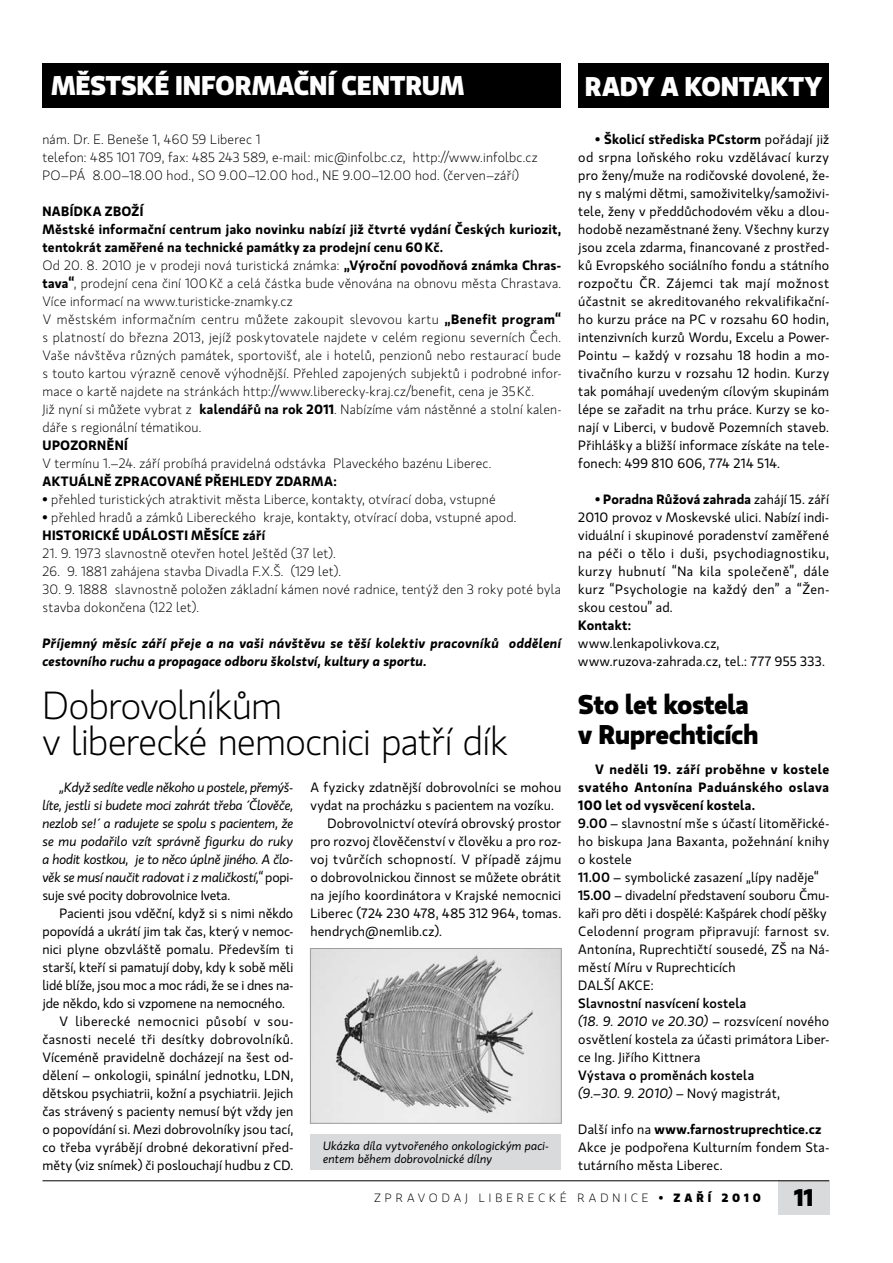
<style>
.page{position:relative;width:893px;height:1263px;background:#fff}
.page>*{position:absolute;margin:0;border:0;box-sizing:border-box;transform-origin:0 0}
.t1{font:300 39px/36px "Gloriola Std";letter-spacing:-.025em;color:#000}
.t2{font:700 27px "Gloriola Std";letter-spacing:-.01em;color:#fff}
.t3{font:700 27px/30px "Gloriola Std";letter-spacing:-.02em;color:#000}
.t4{font:700 24px "Gloriola Std";color:#000}
.t5{font:13.5px/18px "Gloriola Std";letter-spacing:.01em;color:#000}
.t6{font:300 13.5px/18px "Gloriola Std";letter-spacing:.015em;color:#000}
.t7{font:600 13.5px/18px "Gloriola Std";letter-spacing:.02em;color:#000}
.t8{font:italic 13.5px/18px "Gloriola Std";letter-spacing:-.02em;color:#000;text-align:justify}
.t9{font:italic 600 13.5px/18px "Gloriola Std";letter-spacing:.02em;color:#000}
.t10{font:500 13.5px/18px "Gloriola Std";letter-spacing:.015em;color:#000}
.t11{font:13.5px "Gloriola Std";letter-spacing:-.01em;color:#000}
.t12{font:13.5px "Gloriola Std";letter-spacing:.035em;color:#000}
.t13{font:italic 12px/13.5px "Gloriola Std";letter-spacing:.005em;color:#000}
.t14{font:300 12px "Gloriola Std";letter-spacing:.325em;color:#000}
.s1{font-weight:600}
.s2{font-weight:500}
.s3{font-weight:300}
.s4{font-weight:400}
.s5{font-style:normal}
.s6{font-style:italic}
.s7{font-weight:400;font-style:italic}
.s8{font-weight:700}
</style>
<div class="page">
<div style="left:778px;top:1181px;width:51px;height:34px;background:#d9dadb"></div>
<hr style="left:43px;top:1180px;width:786px;height:1px;background:#000">
<div style="left:310px;top:1134px;width:251px;height:35px;background:#d9dadb"></div>
<div style="left:578px;top:64px;width:251px;height:44px;background:#000"></div>
<div style="left:43px;top:64px;width:518px;height:44px;background:#000"></div>
<img style="left:312px;top:950px;width:247px;height:171px">
<div style="left:310px;top:948px;width:251px;height:175px;border:1px solid #9c9d9f"></div>
<h2 class="t2" style="left:51px;top:66px;width:415px">MĚSTSKÉ INFORMAČNÍ CENTRUM</h2>
<h2 class="t2" style="left:585px;top:66px;width:239px">RADY A KONTAKTY</h2>
<p class="t5" style="left:578px;top:130px;width:252px;text-align:justify;text-indent:17px">• <span class="s1">Školicí střediska PCstorm</span> pořádají již od srpna loňského roku vzdělávací kurzy pro ženy/muže na rodičovské dovolené, že&shy;ny s malými dětmi, samoživitelky/samoživi&shy;tele, ženy v předdůchodovém věku a dlou&shy;hodobě nezaměstnané ženy. Všechny kurzy jsou zcela zdarma, financované z prostřed&shy;ků Evropského sociálního fondu a státního rozpočtu ČR. Zájemci tak mají možnost účastnit se akreditovaného rekvalifikační&shy;ho kurzu práce na PC v rozsahu 60 hodin, intenzivních kurzů Wordu, Excelu a Power-Pointu – každý v rozsahu 18 hodin a mo&shy;tivačního kurzu v rozsahu 12 hodin. Kurzy tak pomáhají uvedeným cílovým skupinám lépe se zařadit na trhu práce. Kurzy se ko&shy;nají v Liberci, v budově Pozemních staveb.<br>Přihlášky a bližší informace získáte na tele&shy;fonech: 499 810 606, 774 214 514.</p>
<p class="t5" style="left:578px;top:490px;width:252px;text-align:justify;text-indent:17px">• <span class="s1">Poradna Růžová zahrada</span> zahájí 15. září 2010 provoz v Moskevské ulici. Nabízí indi&shy;viduální i skupinové poradenství zaměřené na péči o tělo i duši, psychodiagnostiku, kurzy hubnutí “Na kila společeně”, dále kurz “Psychologie na každý den” a “Žen&shy;skou cestou” ad.</p>
<p class="t7" style="left:578px;top:616px;width:55px">Kontakt:</p>
<p class="t5" style="left:578px;top:634px;width:248px">www.lenkapolivkova.cz, www.ruzova-zahrada.cz, tel.: 777 955 333.</p>
<h2 class="t3" style="left:578px;top:688px;width:182px">Sto let kostela v Ruprechticích</h2>
<p class="t5" style="left:578px;top:760px;width:252px;text-indent:17px"><span class="s1">V neděli 19. září proběhne v kostele svatého Antonína Paduánského oslava 100 let od vysvěcení kostela.<br></span><span class="s2">9.00</span> – slavnostní mše s účastí litoměřické&shy;ho biskupa Jana Baxanta, požehnání knihy o kostele<br><span class="s2">11.00</span> – symbolické zasazení „lípy naděje“ <span class="s2">15.00</span> – divadelní představení souboru Čmu&shy;kaři pro děti i dospělé: Kašpárek chodí pěšky Celodenní program připravují: farnost sv.<br>Antonína, Ruprechtičtí sousedé, ZŠ na Ná&shy;městí Míru v Ruprechticích<br>Další</p>
<p class="t6" style="left:43px;top:130px;width:497px">nám. Dr. E. Beneše 1, 460 59 Liberec 1<br>telefon: 485 101 709, fax: 485 243 589, e-mail: mic@infolbc.cz, http://www.infolbc.cz<br>PO–PÁ 8.00–18.00 hod., SO 9.00–12.00 hod., NE 9.00–12.00 hod. (červen–září)</p>
<p class="t7" style="left:42px;top:202px;width:520px">NABÍDKA ZBOŽÍ<br>Městské informační centrum jako novinku nabízí již čtvrté vydání Českých kuriozit, tentokrát zaměřené na technické památky za prodejní cenu 60Kč.<br><span class="s3">Od 20. 8. 2010 je v prodeji nová turistická známka:</span> „Výroční povodňová známka Chras&shy;tava“<span class="s3">, prodejní cena činí 100 Kč a celá částka bude věnována na obnovu města Chrastava.<br>Více informací na www.turisticke-znamky.cz</span></p>
<p class="t6" style="left:42px;top:310px;width:520px;text-align:justify">■V městském informačním centru můžete zakoupit slevovou kartu <span class="s1">„Benefit program“ </span>s platností do března 2013, jejíž poskytovatele najdete v celém regionu severních Čech.<br>Vaše návštěva různých památek, sportovišť, ale i hotelů, penzionů nebo restaurací bude s touto kartou výrazně cenově výhodnější. Přehled zapojených subjektů i podrobné infor&shy;mace o kartě najdete na stránkách http://www.liberecky-kraj.cz/benefit, cena je 35 Kč.</p>
<p class="t6" style="left:43px;top:400px;width:520px">■Již nyní si můžete vybrat z <span class="s1">kalendářů na rok 2011</span>. Nabízíme vám nástěnné a stolní kalen&shy;dáře s regionální tématikou.</p>
<p class="t7" style="left:43px;top:436px;width:87px">UPOZORNĚNÍ</p>
<p class="t6" style="left:43px;top:454px;width:450px">V termínu 1.–24. září probíhá pravidelná odstávka Plaveckého bazénu Liberec.</p>
<p class="t7" style="left:43px;top:472px;width:91px">AKTUÁLNĚ ZPRA</p>
<p class="t7" style="left:149px;top:472px;width:18px">COVA</p>
<p class="t7" style="left:185px;top:472px;width:120px">NÉ PŘEHLEDY ZDARMA</p>
<p class="t7" style="left:333px;top:472px;width:5px">:</p>
<p class="t6" style="left:42px;top:490px;width:455px"><span class="s4">•</span> přehled turistických atraktivit města Liberce, kontakty, otvírací doba, vstupné</p>
<p class="t6" style="left:42px;top:508px;width:475px"><span class="s4">•</span> přehled hradů a zámků Libereckého kraje, kontakty, otvírací doba, vstupné apod.<br><span class="s1">HISTORI CKÉ UDÁLOSTI MĚSÍCE září</span></p>
<p class="t6" style="left:42px;top:544px;width:295px">21. 9. 1973 slavnostně otevřen hotel Ještěd (37 let).</p>
<p class="t6" style="left:42px;top:562px;width:300px">26. 9. 1881 zahájena stavba Divadla F.X.Š. (129 let).</p>
<p class="t6" style="left:42px;top:580px;width:520px">30. 9. 1888 slavnostně položen základní kámen nové radnice, tentýž den 3 roky poté byla stavba dokončena (122 let).</p>
<p class="t9" style="left:42px;top:634px;width:520px">Příjemný měsíc září přeje a na vaši návštěvu se těší kolektiv pracovníků oddělení cestovního ruchu a propagace odboru školství, kultury a sportu.</p>
<h1 class="t1" style="left:43px;top:687px;width:467px">Dobrovolníkům<br>v liberecké nemocnici patří dík</h1>
<p class="t8" style="left:42px;top:778px;width:252px;text-indent:17px">„Když sedíte vedle někoho u postele, přemýš&shy;líte, jestli si budete moci zahrát třeba ´Člověče, nezlob se!´ a radujete se spolu s pacientem, že se mu podařilo vzít správně figurku do ruky a hodit kostkou, je to něco úplně jiného. A člo&shy;věk se musí naučit radovat i z maličkostí,“ <span class="s5">popi&shy;suje své pocity dobrovolnice Iveta.</span></p>
<p class="t5" style="left:59px;top:904px;width:235px">Pacienti jsou vděční, když si s nimi někdo</p>
<p class="t5" style="left:42px;top:922px;width:252px">popovídá a ukrátí jim tak čas, který v nemoc-</p>
<p class="t5" style="left:42px;top:940px;width:252px">nici plyne obzvláště pomalu. Především ti</p>
<p class="t5" style="left:42px;top:958px;width:252px">starší, kteří si pamatují doby, kdy k sobě měli</p>
<p class="t11" style="left:42px;top:976px;width:252px">lidé blíže, jsou moc a moc rádi, že se i dnes na-</p>
<p class="t5" style="left:42px;top:994px;width:244px">jde někdo, kdo si vzpomene na nemocného.</p>
<p class="t12" style="left:59px;top:1012px;width:235px">V liberecké nemocnici působí v sou-</p>
<p class="t5" style="left:42px;top:1030px;width:252px">časnosti necelé tři desítky dobrovolníků.</p>
<p class="t5" style="left:42px;top:1048px;width:252px">Víceméně pravidelně docházejí na šest od-</p>
<p class="t5" style="left:42px;top:1066px;width:252px">dělení – onkologii, spinální jednotku, LDN,</p>
<p class="t5" style="left:42px;top:1084px;width:252px">dětskou psychiatrii, kožní a psychiatrii. Jejich</p>
<p class="t5" style="left:42px;top:1102px;width:252px">čas strávený s pacienty nemusí být vždy jen</p>
<p class="t5" style="left:42px;top:1120px;width:252px">o popovídání si. Mezi dobrovolníky jsou tací,</p>
<p class="t5" style="left:42px;top:1138px;width:252px">co třeba vyrábějí drobné dekorativní před-</p>
<p class="t5" style="left:42px;top:1156px;width:252px">měty (viz snímek) či poslouchají hudbu z CD.</p>
<p class="t5" style="left:310px;top:778px;width:252px">A fyzicky zdatnější dobrovolníci se mohou</p>
<p class="t5" style="left:310px;top:796px;width:245px">vydat na procházku s pacientem na vozíku.</p>
<p class="t5" style="left:327px;top:814px;width:235px">Dobrovolnictví otevírá obrovský prostor</p>
<p class="t5" style="left:310px;top:832px;width:252px">pro rozvoj člověčenství v člověku a pro roz-</p>
<p class="t5" style="left:310px;top:850px;width:252px">voj tvůrčích schopností. V případě zájmu</p>
<p class="t5" style="left:310px;top:868px;width:252px">o dobrovolnickou činnost se můžete obrátit</p>
<p class="t5" style="left:310px;top:886px;width:252px">na jejího koordinátora v Krajské nemocnici</p>
<p class="t5" style="left:310px;top:904px;width:252px">Liberec (724 230 478, 485 312 964, tomas.</p>
<p class="t5" style="left:310px;top:922px;width:133px">hendrych@nemlib.cz).</p>
<p class="t5" style="left:618px;top:976px;width:9px">akce</p>
<p class="t5" style="left:651px;top:976px;width:4px">:</p>
<p class="t5" style="left:578px;top:994px;width:252px"><span class="s2">Slavnostní nasvícení kostela<br></span><span class="s6">(18. 9. 2010 ve 20.30)</span> – rozsvícení nového osvětlení kostela za účasti primátora Liber&shy;ce Ing. Jiřího Kittnera</p>
<p class="t10" style="left:578px;top:1066px;width:203px">Výstava o proměnách kostela <span class="s7">(9.–30. 9. 2010)</span> <span class="s4">– Nový magistrát,</span></p>
<p class="t5" style="left:578px;top:1120px;width:252px">Další info na <span class="s1">www.farnostruprechtice.cz<br></span>Akce je podpořena Kulturním fondem Sta&shy;tutárního města Liberec.</p>
<p class="t13" style="left:323px;top:1138px;width:227px">Ukázka díla vytvořeného onkologickým paci&shy;entem během dobrovolnické dílny</p>
<p class="t14" style="left:374px;top:1190px;width:388px">ZPRAVODAJ LIBERECKÉ RADNICE <span class="s8">• zaří 2010</span></p>
<h3 class="t4" style="left:794px;top:1180px;width:21px">11</h3>
</div>
